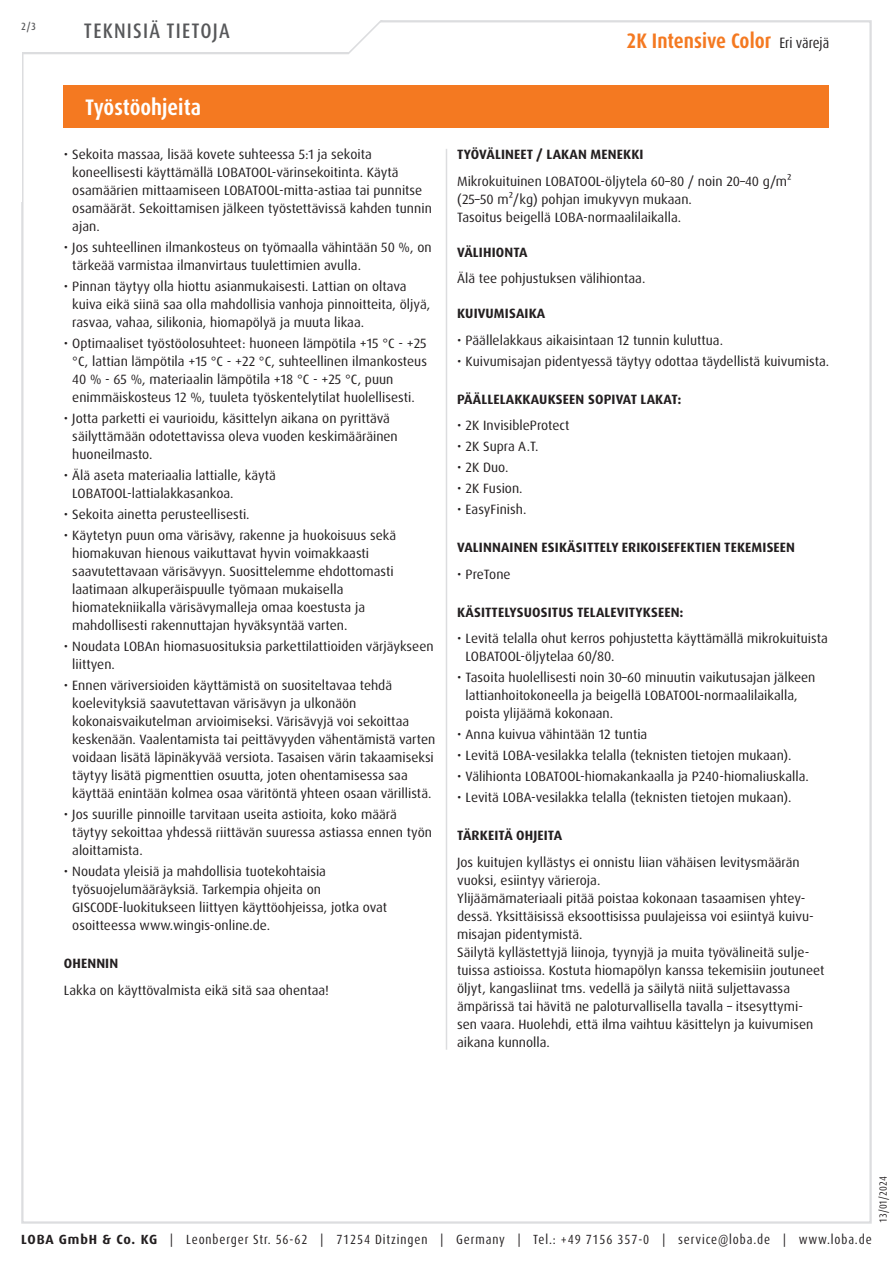
<style>
.page{position:relative;width:893px;height:1263px;background:#fff}
.page>*{position:absolute;margin:0;border:0;box-sizing:border-box;transform-origin:0 0}
.Abschnitt{font:700 condensed 22.5px "Dax Pro";color:#fff}
.t1{font:700 condensed 21px "Dax Pro";color:#f47921}
.t2{font:500 condensed 21px "Dax Pro";letter-spacing:.06em;color:#57585a}
.Text{font:13.5px/18px "Dax Pro";color:#231f20}
.t3{font:700 13.5px "Dax Pro";letter-spacing:.01em;color:#231f20}
.t4{font:condensed 13.35px "Dax Pro";letter-spacing:.065em;color:#231f20}
.t5{font:condensed 10.5px "Dax Pro";color:#231f20}
.t6{font:500 condensed 10.5px "Dax Pro";color:#57585a}
.s1{font-weight:400;font-size:15px;color:#231f20}
.s2{font-weight:700;font-stretch:normal}
</style>
<div class="page">
<svg style="left:22px;top:20px;width:410px;height:35px"></svg>
<div style="left:64px;top:85px;width:765px;height:43px;background:#f47921"></div>
<hr style="left:446px;top:149px;width:1px;height:901px;background:#dcdddf">
<p class="t6" style="left:21px;top:19px;width:16px">2/3</p>
<h2 class="t2" style="left:84px;top:17px;width:147px">TEKNISIÄ TIETOJA</h2>
<p class="Abschnitt" style="left:85px;top:93px;width:118px">Työstöohjeita</p>
<p class="Text" style="left:72px;top:146px;width:361px;text-indent:-9px">• Sekoita massaa, lisää kovete suhteessa 5:1 ja sekoita koneellisesti käyttämällä LOBATOOL-värinsekoitinta. Käytä osamäärien mittaamiseen LOBATOOL-mitta-astiaa tai punnitse osamäärät. Sekoittamisen jälkeen työstettävissä kahden tunnin ajan.</p>
<p class="Text" style="left:72px;top:239px;width:361px;text-indent:-9px">• Jos suhteellinen ilmankosteus on työmaalla vähintään 50 %, on tärkeää varmistaa ilmanvirtaus tuulettimien avulla.</p>
<p class="Text" style="left:72px;top:278px;width:359px;text-indent:-9px">• Pinnan täytyy olla hiottu asianmukaisesti. Lattian on oltava kuiva eikä siinä saa olla mahdollisia vanhoja pinnoitteita, öljyä, rasvaa, vahaa, silikonia, hiomapölyä ja muuta likaa.</p>
<p class="Text" style="left:72px;top:335px;width:356px;text-indent:-9px">• Optimaaliset työstöolosuhteet: huoneen lämpötila +15 °C - +25 °C, lattian lämpötila +15 °C - +22 °C, suhteellinen ilmankosteus 40 % - 65 %, materiaalin lämpötila +18 °C - +25 °C, puun enimmäiskosteus 12 %, tuuleta työskentelytilat huolellisesti.</p>
<p class="Text" style="left:72px;top:410px;width:327px;text-indent:-9px">• Jotta parketti ei vaurioidu, käsittelyn aikana on pyrittävä säilyttämään odotettavissa oleva vuoden keskimääräinen huoneilmasto.</p>
<p class="Text" style="left:72px;top:467px;width:205px;text-indent:-9px">• Älä aseta materiaalia lattialle, käytä<br>LOBATOOL-lattialakkasankoa.</p>
<p class="Text" style="left:64px;top:506px;width:187px">• Sekoita ainetta perusteellisesti.</p>
<p class="Text" style="left:72px;top:527px;width:325px;text-indent:-9px">• Käytetyn puun oma värisävy, rakenne ja huokoisuus sekä hiomakuvan hienous vaikuttavat hyvin voimakkaasti saavutettavaan värisävyyn. Suosittelemme ehdottomasti laatimaan alkuperäispuulle työmaan mukaisella hiomatekniikalla värisävymalleja omaa koestusta ja mahdollisesti rakennuttajan hyväksyntää varten.</p>
<p class="Text" style="left:72px;top:638px;width:363px;text-indent:-9px">• Noudata LOBAn hiomasuosituksia parkettilattioiden värjäykseen liittyen.</p>
<p class="Text" style="left:72px;top:677px;width:365px;text-indent:-9px">• Ennen väriversioiden käyttämistä on suositeltavaa tehdä koelevityksiä saavutettavan värisävyn ja ulkonäön kokonaisvaikutelman arvioimiseksi. Värisävyjä voi sekoittaa keskenään. Vaalentamista tai peittävyyden vähentämistä varten voidaan lisätä läpinäkyvää versiota. Tasaisen värin takaamiseksi täytyy lisätä pigmenttien osuutta, joten ohentamisessa saa käyttää enintään kolmea osaa väritöntä yhteen osaan värillistä.</p>
<p class="Text" style="left:72px;top:806px;width:361px;text-indent:-9px">• Jos suurille pinnoille tarvitaan useita astioita, koko määrä täytyy sekoittaa yhdessä riittävän suuressa astiassa ennen työn aloittamista.</p>
<p class="Text" style="left:72px;top:863px;width:316px;text-indent:-9px">• Noudata yleisiä ja mahdollisia tuotekohtaisia työsuojelumääräyksiä. Tarkempia ohjeita on GISCODE-luokitukseen liittyen käyttöohjeissa, jotka ovat osoitteessa www.wingis-online.de.</p>
<p class="t3" style="left:64px;top:955px;width:56px">OHENNIN</p>
<p class="Text" style="left:64px;top:981px;width:267px">Lakka on käyttövalmista eikä sitä saa ohentaa!</p>
<h2 class="t1" style="left:627px;top:28px;width:204px">2K Intensive Color <span class="s1">Eri värejä</span></h2>
<p class="t3" style="left:457px;top:146px;width:188px">TYÖVÄLINEET / LAKAN MENEKKI</p>
<p class="Text" style="left:457px;top:172px;width:336px">Mikrokuituinen LOBATOOL-öljytela 60–80 / noin 20–40 g/m² (25–50 m²/kg) pohjan imukyvyn mukaan.</p>
<p class="Text" style="left:457px;top:208px;width:225px">Tasoitus beigellä LOBA-normaalilaikalla.</p>
<p class="t3" style="left:457px;top:244px;width:72px">VÄLIHIONTA</p>
<p class="Text" style="left:457px;top:270px;width:190px">Älä tee pohjustuksen välihiontaa.</p>
<p class="t3" style="left:457px;top:305px;width:90px">KUIVUMISAIKA</p>
<p class="Text" style="left:457px;top:331px;width:267px">• Päällelakkaus aikaisintaan 12 tunnin kuluttua.</p>
<p class="Text" style="left:457px;top:352px;width:374px">• Kuivumisajan pidentyessä täytyy odottaa täydellistä kuivumista.</p>
<p class="t3" style="left:457px;top:390px;width:226px">PÄÄLLELAKKAUKSEEN SOPIVAT LAKAT:</p>
<p class="Text" style="left:457px;top:417px;width:114px">• 2K InvisibleProtect</p>
<p class="Text" style="left:457px;top:438px;width:83px">• 2K Supra A.T.</p>
<p class="Text" style="left:457px;top:459px;width:53px">• 2K Duo.</p>
<p class="Text" style="left:457px;top:480px;width:67px">• 2K Fusion.</p>
<p class="Text" style="left:457px;top:501px;width:71px">• EasyFinish.</p>
<p class="t3" style="left:457px;top:539px;width:339px">VALINNAINEN ESIKÄSITTELY ERIKOISEFEKTIEN TEKEMISEEN</p>
<p class="Text" style="left:457px;top:565px;width:55px">• PreTone</p>
<p class="t3" style="left:457px;top:603px;width:228px">KÄSITTELYSUOSITUS TELALEVITYKSEEN:</p>
<p class="Text" style="left:466px;top:630px;width:364px;text-indent:-9px">• Levitä telalla ohut kerros pohjustetta käyttämällä mikrokuituista<br>LOBATOOL-öljytelaa 60/80.</p>
<p class="Text" style="left:466px;top:669px;width:351px;text-indent:-9px">• Tasoita huolellisesti noin 30–60 minuutin vaikutusajan jälkeen lattianhoitokoneella ja beigellä LOBATOOL-normaalilaikalla, poista ylijäämä kokonaan.</p>
<p class="Text" style="left:457px;top:726px;width:192px">• Anna kuivua vähintään 12 tuntia</p>
<p class="Text" style="left:457px;top:747px;width:336px">• Levitä LOBA-vesilakka telalla (teknisten tietojen mukaan).</p>
<p class="Text" style="left:457px;top:768px;width:353px">• Välihionta LOBATOOL-hiomakankaalla ja P240-hiomaliuskalla.</p>
<p class="Text" style="left:457px;top:789px;width:336px">• Levitä LOBA-vesilakka telalla (teknisten tietojen mukaan).</p>
<p class="t3" style="left:457px;top:827px;width:107px">TÄRKEITÄ OHJEITA</p>
<p class="Text" style="left:457px;top:853px;width:344px">Jos kuitujen kyllästys ei onnistu liian vähäisen levitysmäärän vuoksi, esiintyy värieroja.</p>
<p class="Text" style="left:457px;top:889px;width:358px">Ylijäämämateriaali pitää poistaa kokonaan tasaamisen yhtey&shy;dessä. Yksittäisissä eksoottisissa puulajeissa voi esiintyä kuivu&shy;misajan pidentymistä.</p>
<p class="Text" style="left:457px;top:943px;width:369px">Säilytä kyllästettyjä liinoja, tyynyjä ja muita työvälineitä sulje&shy;tuissa astioissa. Kostuta hiomapölyn kanssa tekemisiin joutuneet öljyt, kangasliinat tms. vedellä ja säilytä niitä suljettavassa ämpärissä tai hävitä ne paloturvallisella tavalla – itsesyttymi&shy;sen vaara. Huolehdi, että ilma vaihtuu käsittelyn ja kuivumisen aikana kunnolla.</p>
<p class="t5" style="left:876px;top:1222px;width:48px;rotate:-90deg">13/01/2024</p>
<p class="t4" style="left:21px;top:1230px;width:852px"><span class="s2">LOBA GmbH &amp; Co. KG</span> | Leonberger Str. 56-62 | 71254 Ditzingen | Germany | Tel.: +49 7156 357-0 | service@loba.de | www.loba.de</p>
</div>
